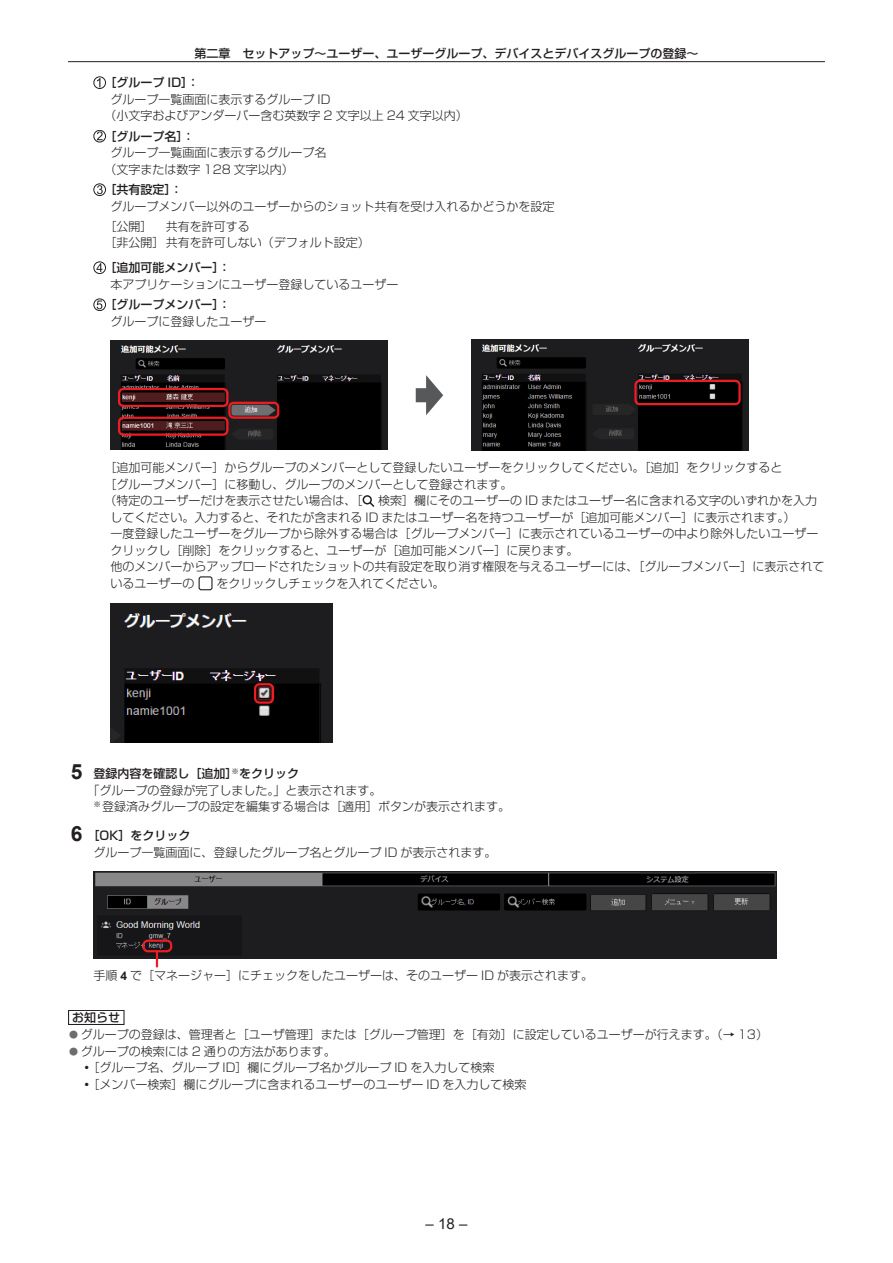
<style>
.page{position:relative;width:893px;height:1263px;background:#fff}
.page>*{position:absolute;margin:0;border:0;box-sizing:border-box;transform-origin:0 0}
.t1{font:15px "Arial";color:#231f20}
.t2{font:300 12px/16.5px "Shin Go Pro";color:#231f20}
.t3{font:500 12px "Shin Go Pro";color:#231f20}
.s1{font-family:"Arial";font-weight:700;font-size:21px}
.s2{font-weight:500}
.s3{font-family:"Arial";font-weight:700}
.s4{font-size:9px;color:#6c6d70}
</style>
<div class="page">
<hr style="left:68px;top:61px;width:757px;height:1px;background:#231f20">
<div style="left:68px;top:1010px;width:57px;height:15px;background:#8d8b8c"></div>
<div style="left:69px;top:1011px;width:54px;height:13px;background:#fff"></div>
<div style="left:94px;top:77px;width:12px;height:12px;border:1px solid #231f20;border-radius:50%"></div>
<svg style="left:97px;top:78px;width:3px;height:9px"></svg>
<div style="left:94px;top:130px;width:12px;height:12px;border:1px solid #231f20;border-radius:50%"></div>
<svg style="left:97px;top:131px;width:6px;height:9px"></svg>
<div style="left:94px;top:184px;width:12px;height:12px;border:1px solid #231f20;border-radius:50%"></div>
<svg style="left:97px;top:185px;width:6px;height:9px"></svg>
<div style="left:94px;top:262px;width:12px;height:12px;border:1px solid #231f20;border-radius:50%"></div>
<svg style="left:96px;top:263px;width:6px;height:9px"></svg>
<div style="left:94px;top:299px;width:12px;height:12px;border:1px solid #231f20;border-radius:50%"></div>
<svg style="left:97px;top:300px;width:5px;height:9px"></svg>
<img style="left:111px;top:340px;width:277px;height:110px">
<div style="left:118px;top:388px;width:110px;height:19px;border:2px solid #ee1d23;border-radius:4px"></div>
<div style="left:228px;top:402px;width:51px;height:17px;border:2px solid #ee1d23;border-radius:4px"></div>
<div style="left:118px;top:417px;width:110px;height:19px;border:2px solid #ee1d23;border-radius:4px"></div>
<svg style="left:416px;top:375px;width:27px;height:40px"></svg>
<img style="left:471px;top:340px;width:277px;height:111px">
<div style="left:634px;top:380px;width:107px;height:25px;border:2px solid #ee1d23;border-radius:4px"></div>
<svg style="left:363px;top:495px;width:11px;height:12px"></svg>
<div style="left:199px;top:576px;width:14px;height:14px;border:1px solid #231f20;border-radius:2px"></div>
<img style="left:111px;top:603px;width:221px;height:139px">
<div style="left:254px;top:683px;width:20px;height:21px;border:2px solid #ee1d23;border-radius:4px"></div>
<img style="left:94px;top:871px;width:682px;height:88px">
<div style="left:143px;top:939px;width:29px;height:13px;border:2px solid #ee1d23;border-radius:4px"></div>
<svg style="left:156px;top:952px;width:2px;height:14px"></svg>
<p class="t3" style="left:194px;top:44px;width:506px">第二章 セットアップ～ユーザー、ユーザーグループ、デバイスとデバイスグループの登録～</p>
<p class="t3" style="left:105px;top:73px;width:96px">［グループ ID］：</p>
<p class="t2" style="left:105px;top:89px;width:365px;text-indent:6px">グループ一覧画面に表示するグループ ID<br>（小文字およびアンダーバー含む英数字 2 文字以上 24 文字以内）</p>
<p class="t3" style="left:105px;top:126px;width:92px">［グループ名］：</p>
<p class="t2" style="left:105px;top:143px;width:224px;text-indent:6px">グループ一覧画面に表示するグループ名（文字または数字 128 文字以内）</p>
<p class="t3" style="left:105px;top:180px;width:79px">［共有設定］：</p>
<p class="t2" style="left:105px;top:194px;width:452px;line-height:20.5px;text-indent:6px">グループメンバー以外のユーザーからのショット共有を受け入れるかどうかを設定［公開］ 共有を許可する</p>
<p class="t2" style="left:105px;top:233px;width:267px">［非公開］共有を許可しない（デフォルト設定）</p>
<p class="t3" style="left:105px;top:258px;width:128px">［追加可能メンバー］：</p>
<p class="t2" style="left:111px;top:274px;width:290px">本アプリケーションにユーザー登録しているユーザー</p>
<p class="t3" style="left:105px;top:295px;width:128px">［グループメンバー］：</p>
<p class="t2" style="left:111px;top:311px;width:158px">グループに登録したユーザー</p>
<p class="t2" style="left:105px;top:458px;width:683px">［追加可能メンバー］からグループのメンバーとして登録したいユーザーをクリックしてください。［追加］をクリックすると.［グループメンバー］に移動し、グループのメンバーとして登録されます。<br>（特定のユーザーだけを表示させたい場合は、［</p>
<p class="t2" style="left:111px;top:491px;width:716px;text-indent:268px">検索］欄にそのユーザーの ID またはユーザー名に含まれる文字のいずれかを入力してください。入力すると、それたが含まれる ID またはユーザー名を持つユーザーが［追加可能メンバー］に表示されます。）<br>一度登録したユーザーをグループから除外する場合は［グループメンバー］に表示されているユーザーの中より除外したいユーザークリックし［削除］をクリックすると、ユーザーが［追加可能メンバー］に戻ります。<br>他のメンバーからアップロードされたショットの共有設定を取り消す権限を与えるユーザーには、［グループメンバー］に表示されているユーザーの</p>
<p class="t2" style="left:217px;top:574px;width:229px">をクリックしチェックを入れてください。</p>
<p class="t3" style="left:71px;top:764px;width:230px"><span class="s1">5</span> 登録内容を確認し［追加］<sup>※</sup>をクリック</p>
<p class="t2" style="left:88px;top:781px;width:295px">「グループの登録が完了しました。」と表示されます。</p>
<p class="t2" style="left:94px;top:797px;width:418px"><sup>※</sup>登録済みグループの設定を編集する場合は［適用］ボタンが表示されます。</p>
<p class="t2" style="left:94px;top:826px;width:404px;text-indent:-23px"><span class="s1">6</span> <span class="s2">［OK］をクリック<br></span>グループ一覧画面に、登録したグループ名とグループ ID が表示されます。</p>
<p class="t2" style="left:94px;top:966px;width:501px">手順 <span class="s3">4</span> で［マネージャー］にチェックをしたユーザーは、そのユーザー ID が表示されます。</p>
<p class="t3" style="left:72px;top:1008px;width:49px">お知らせ</p>
<p class="t2" style="left:69px;top:1025px;width:700px"><span class="s4">●</span> グループの登録は、管理者と［ユーザ管理］または［グループ管理］を［有効］に設定しているユーザーが行えます。（→ 13）</p>
<p class="t2" style="left:81px;top:1041px;width:447px;text-indent:-12px"><span class="s4">●</span> グループの検索には 2 通りの方法があります。<br>⿠［グループ名、グループ ID］欄にグループ名かグループ ID を入力して検索<br>⿠［メンバー検索］欄にグループに含まれるユーザーのユーザー ID を入力して検索</p>
<p class="t1" style="left:426px;top:1213px;width:43px">– 18 –</p>
</div>
